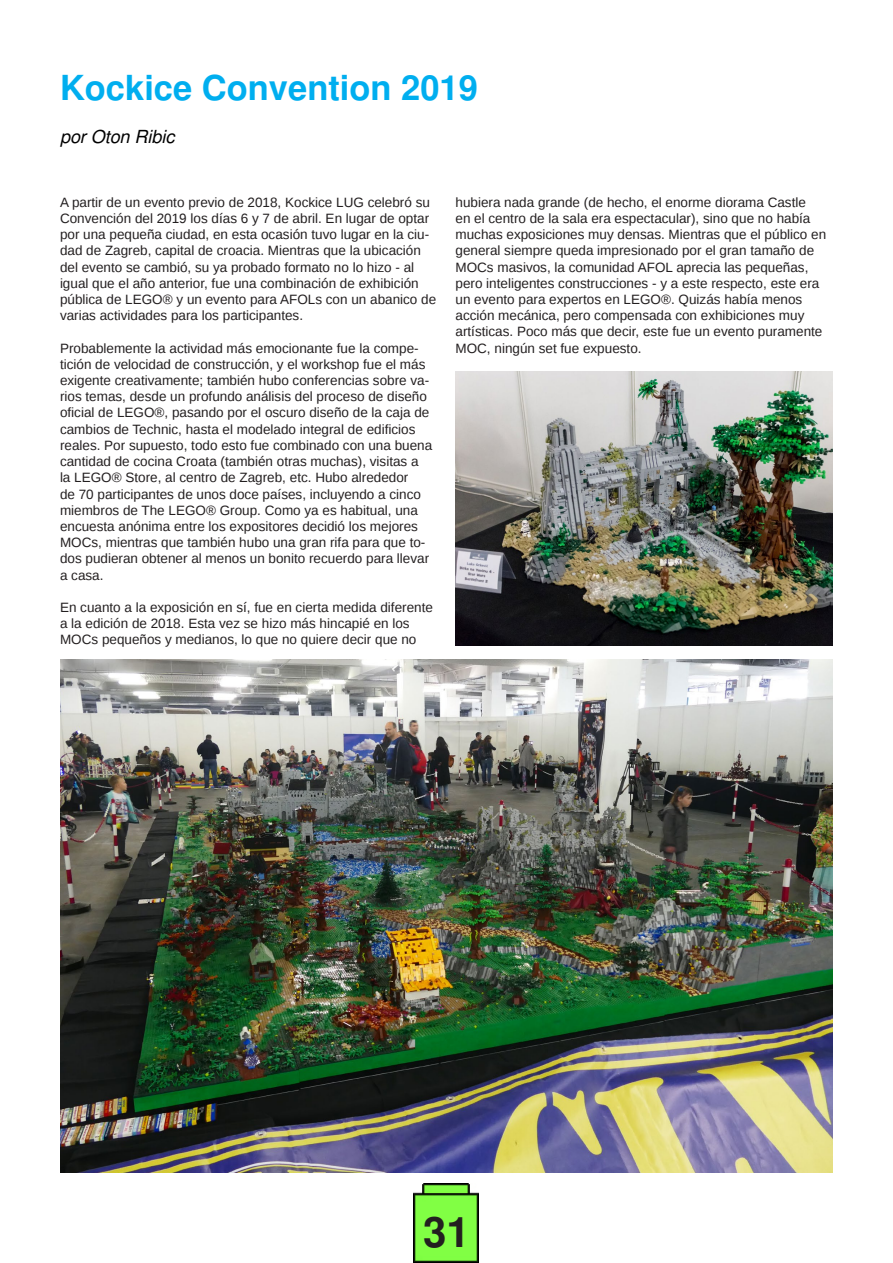
<style>
.page{position:relative;width:893px;height:1263px;background:#fff}
.page>*{position:absolute;margin:0;border:0;box-sizing:border-box;transform-origin:0 0}
.t1{font:700 42px "Free Sans";color:#231f20}
.t2{font:700 34.5px "Free Sans";color:#00aeef}
.t3{font:italic 18px "Free Sans";color:#000}
.t4{font:13.5px/16.2px "Liberation Sans";color:#231f20}
</style>
<div class="page">
<img style="left:413px;top:1183px;width:66px;height:80px">
<img style="left:60px;top:659px;width:773px;height:514px">
<img style="left:455px;top:371px;width:378px;height:274px">
<h2 class="t2" style="left:60px;top:60px;width:419px">Kockice Convention 2019</h2>
<h3 class="t3" style="left:60px;top:125px;width:116px">por Oton Ribic</h3>
<p class="t4" style="left:60px;top:194px;width:378px">A partir de un evento previo de 2018, Kockice LUG celebró su Convención del 2019 los días 6 y 7 de abril. En lugar de optar por una pequeña ciudad, en esta ocasión tuvo lugar en la ciu&shy;dad de Zagreb, capital de croacia. Mientras que la ubicación del evento se cambió, su ya probado formato no lo hizo - al igual que el año anterior, fue una combinación de exhibición pública de LEGO® y un evento para AFOLs con un abanico de varias actividades para los participantes.</p>
<p class="t4" style="left:60px;top:340px;width:374px">Probablemente la actividad más emocionante fue la compe&shy;tición de velocidad de construcción, y el workshop fue el más exigente creativamente; también hubo conferencias sobre va&shy;rios temas, desde un profundo análisis del proceso de diseño oficial de LEGO®, pasando por el oscuro diseño de la caja de cambios de Technic, hasta el modelado integral de edificios reales. Por supuesto, todo esto fue combinado con una buena cantidad de cocina Croata (también otras muchas), visitas a la LEGO® Store, al centro de Zagreb, etc. Hubo alrededor<br>de 70 participantes de unos doce países, incluyendo a cinco miembros de The LEGO® Group. Como ya es habitual, una encuesta anónima entre los expositores decidió los mejores MOCs, mientras que también hubo una gran rifa para que to&shy;dos pudieran obtener al menos un bonito recuerdo para llevar a casa.</p>
<p class="t4" style="left:60px;top:599px;width:374px">En cuanto a la exposición en sí, fue en cierta medida diferente a la edición de 2018. Esta vez se hizo más hincapié en los<br>MOCs pequeños y medianos, lo que no quiere decir que no</p>
<p class="t4" style="left:455px;top:194px;width:372px">hubiera nada grande (de hecho, el enorme diorama Castle<br>en el centro de la sala era espectacular), sino que no había muchas exposiciones muy densas. Mientras que el público en general siempre queda impresionado por el gran tamaño de MOCs masivos, la comunidad AFOL aprecia las pequeñas, pero inteligentes construcciones - y a este respecto, este era un evento para expertos en LEGO®. Quizás había menos acción mecánica, pero compensada con exhibiciones muy artísticas. Poco más que decir, este fue un evento puramente MOC, ningún set fue expuesto.</p>
<h1 class="t1" style="left:423px;top:1199px;width:48px">31</h1>
</div>
